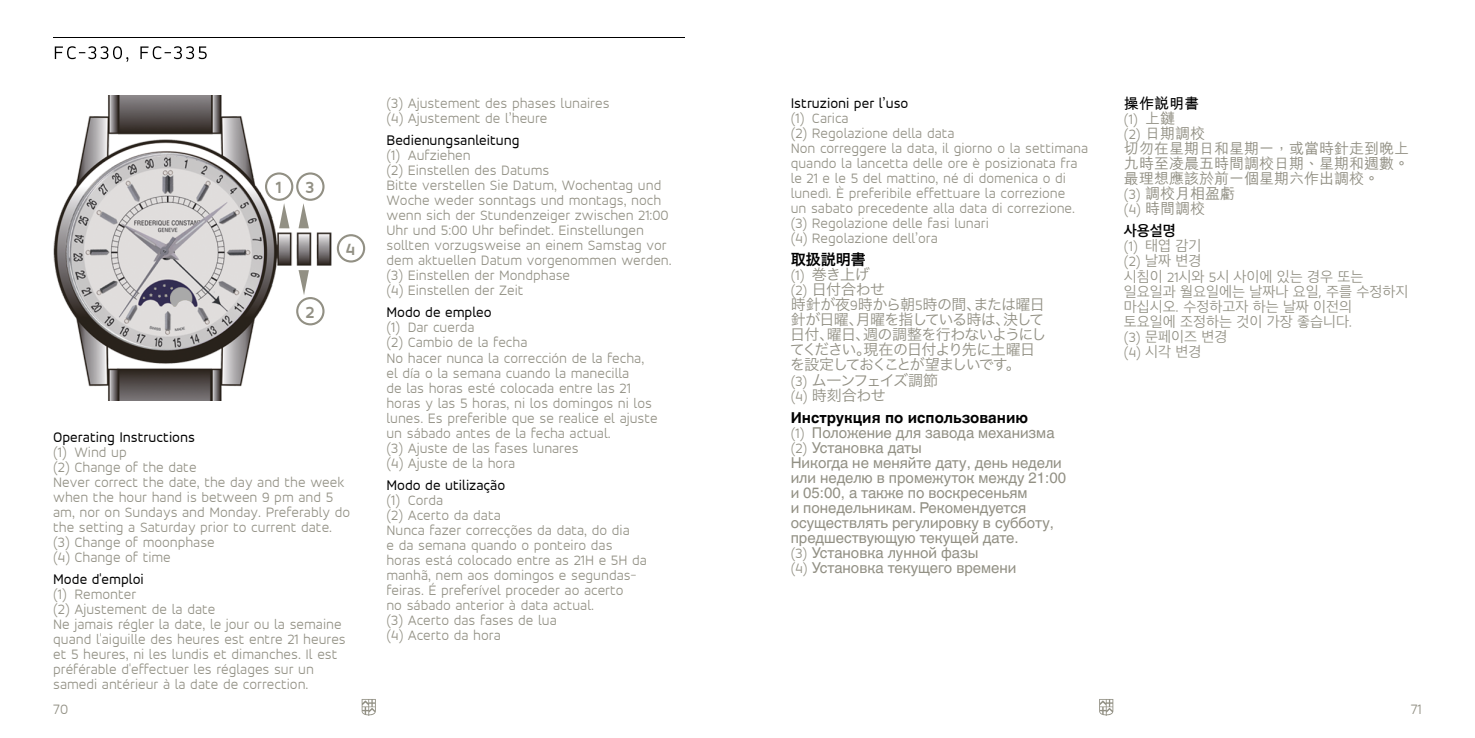
<style>
.page{position:relative;width:1475px;height:738px;background:#fff}
.page>*{position:absolute;margin:0;border:0;box-sizing:border-box;transform-origin:0 0}
.t1{font:700 17.5px "Accord Alternate";color:#929084}
.t2{font:300 15px/15px "Accord Alternate";color:#929084}
.t3{font:15px/15px "Helvetica World";color:#929084}
.t4{font:15px/15px "Hira Kaku Pro W3";letter-spacing:-.055em;color:#929084}
.t5{font:300 15px/15px "Apple SD Gothic Neo";color:#929084}
.t6{font:15px "Accord Alternate";color:#000}
.t7{font:500 15px/15px "M Hei HK";color:#929084}
.t8{font:15px "Hira Kaku Pro W6";color:#000}
.t9{font:700 15px "M Hei HK";color:#000}
.s1{font-family:"Accord Alternate";font-weight:300}
.s2{font-weight:700;color:#000}
.s3{font-family:"M Hei HK";font-weight:500}
.s4{font-weight:600;color:#000}
.s5{font-family:"Accord Alternate"}
</style>
<div class="page">
<svg style="left:1099px;top:699px;width:14px;height:16px"></svg>
<svg style="left:361px;top:699px;width:15px;height:16px"></svg>
<img style="left:53px;top:96px;width:285px;height:304px">
<svg style="left:298px;top:203px;width:11px;height:25px"></svg>
<svg style="left:298px;top:270px;width:11px;height:25px"></svg>
<div style="left:297px;top:173px;width:26px;height:26px;background:#fff;border-radius:50%"></div>
<div style="left:296px;top:172px;width:28px;height:29px;border:2px solid #929084;border-radius:50%"></div>
<div style="left:266px;top:173px;width:26px;height:26px;background:#fff;border-radius:50%"></div>
<div style="left:265px;top:172px;width:28px;height:29px;border:2px solid #929084;border-radius:50%"></div>
<div style="left:337px;top:234px;width:28px;height:28px;border:2px solid #929084;border-radius:50%"></div>
<div style="left:297px;top:298px;width:26px;height:26px;background:#fff;border-radius:50%"></div>
<div style="left:296px;top:297px;width:28px;height:28px;border:2px solid #929084;border-radius:50%"></div>
<svg style="left:279px;top:203px;width:10px;height:25px"></svg>
<p class="t1" style="left:276px;top:177px;width:7px">1</p>
<p class="t1" style="left:305px;top:177px;width:10px">3</p>
<p class="t1" style="left:305px;top:302px;width:11px">2</p>
<p class="t1" style="left:346px;top:239px;width:11px">4</p>
<p class="t6" style="left:53px;top:428px;width:143px">Operating Instructions</p>
<p class="t2" style="left:53px;top:444px;width:298px">(1) Wind up<br>(2) Change of the date<br>Never correct the date, the day and the week when the hour hand is between 9 pm and 5 am, nor on Sundays and Monday. Preferably do the setting a Saturday prior to current date. (3) Change of moonphase<br>(4) Change of time</p>
<p class="t6" style="left:53px;top:570px;width:92px">Mode d'emploi</p>
<p class="t2" style="left:53px;top:586px;width:294px">(1) Remonter<br>(2) Ajustement de la date<br>Ne jamais régler la date, le jour ou la semaine quand l'aiguille des heures est entre 21 heures et 5 heures, ni les lundis et dimanches. Il est préférable d'effectuer les réglages sur un samedi antérieur à la date de correction.</p>
<p class="t2" style="left:386px;top:95px;width:224px">(3) Ajustement des phases lunaires (4) Ajustement de l’heure</p>
<p class="t6" style="left:386px;top:132px;width:135px">Bedienungsanleitung</p>
<p class="t2" style="left:386px;top:148px;width:287px">(1) Aufziehen<br>(2) Einstellen des Datums<br>Bitte verstellen Sie Datum, Wochentag und Woche weder sonntags und montags, noch wenn sich der Stundenzeiger zwischen 21:00<br>Uhr und 5:00 Uhr befindet. Einstellungen sollten vorzugsweise an einem Samstag vor dem aktuellen Datum vorgenommen werden. (3) Einstellen der Mondphase<br>(4) Einstellen der Zeit</p>
<p class="t6" style="left:386px;top:304px;width:107px">Modo de empleo</p>
<p class="t2" style="left:386px;top:320px;width:273px">(1) Dar cuerda<br>(2) Cambio de la fecha<br>No hacer nunca la corrección de la fecha, el día o la semana cuando la manecilla<br>de las horas esté colocada entre las 21 horas y las 5 horas, ni los domingos ni los lunes. Es preferible que se realice el ajuste un sábado antes de la fecha actual.<br>(3) Ajuste de las fases lunares<br>(4) Ajuste de la hora</p>
<p class="t6" style="left:386px;top:476px;width:120px">Modo de utilização</p>
<p class="t2" style="left:386px;top:492px;width:262px">(1) Corda<br>(2) Acerto da data<br>Nunca fazer correcções da data, do dia<br>e da semana quando o ponteiro das horas está colocado entre as 21H e 5H da manhã, nem aos domingos e segundas&shy;feiras. É preferível proceder ao acerto<br>no sábado anterior à data actual.<br>(3) Acerto das fases de lua<br>(4) Acerto da hora</p>
<p class="t6" style="left:790px;top:95px;width:119px">Istruzioni per l’uso</p>
<p class="t2" style="left:790px;top:110px;width:299px">(1) Carica<br>(2) Regolazione della data<br>Non correggere la data, il giorno o la settimana quando la lancetta delle ore è posizionata fra le 21 e le 5 del mattino, né di domenica o di lunedì. È preferibile effettuare la correzione<br>un sabato precedente alla data di correzione. (3) Regolazione delle fasi lunari<br>(4) Regolazione dell’ora</p>
<p class="t8" style="left:790px;top:246px;width:76px">取扱説明書</p>
<p class="t4" style="left:789px;top:266px;width:258px"><span class="s1">(1)</span> 巻き上げ<br><span class="s1">(2)</span> 日付合わせ<br>時針が夜<span class="s1">9</span>時から朝<span class="s1">5</span>時の間、または曜日針が日曜、月曜を指している時は、決して日付、曜日、週の調整を行わないようにしてください。現在の日付より先に土曜日を設定しておくことが望ましいです。<br><span class="s1">(3)</span> ム一ンフェイズ調節<br><span class="s1">(4)</span> 時刻合わせ</p>
<p class="t3" style="left:790px;top:409px;width:277px"><span class="s2">Инструкция по использованию<br></span><span class="s1">(1)</span> Положение для завода механизма <span class="s1">(2)</span> Установка даты<br>Никогда не меняйте дату, день недели или неделю в промежуток между 21:00 и 05:00, а также по воскресеньям<br>и понедельникам. Рекомендуется осуществлять регулировку в субботу, предшествующую текущей дате.<br><span class="s1">(3)</span> Установка лунной фазы<br><span class="s1">(4)</span> Установка текущего времени</p>
<p class="t9" style="left:1123px;top:93px;width:76px">操作說明書</p>
<p class="t2" style="left:1123px;top:112px;width:53px">(1) <span class="s3">上鏈</span></p>
<p class="t7" style="left:1123px;top:125px;width:286px"><span class="s1">(2)</span> 日期調校<br>切勿在星期日和星期一，或當時針走到晚上九時至凌晨五時間調校日期、星期和週數。最理想應該於前一個星期六作出調校。<br><span class="s1">(3)</span> 調校月相盈虧<br><span class="s1">(4)</span> 時間調校</p>
<p class="t5" style="left:1123px;top:224px;width:286px"><span class="s4">사용설명<br></span><span class="s5">(1)</span> 태엽 감기<br><span class="s5">(2)</span> 날짜 변경<br>시침이 <span class="s5">21</span>시와 <span class="s5">5</span>시 사이에 있는 경우 또는 일요일과 월요일에는 날짜나 요일, 주를 수정하지 마십시오. 수정하고자 하는 날짜 이전의<br>토요일에 조정하는 것이 가장 좋습니다.<br><span class="s5">(3)</span> 문페이즈 변경<br><span class="s5">(4)</span> 시각 변경</p>
<p class="t2" style="left:53px;top:700px;width:17px">70</p>
<p class="t2" style="left:1410px;top:700px;width:13px">71</p>
</div>
